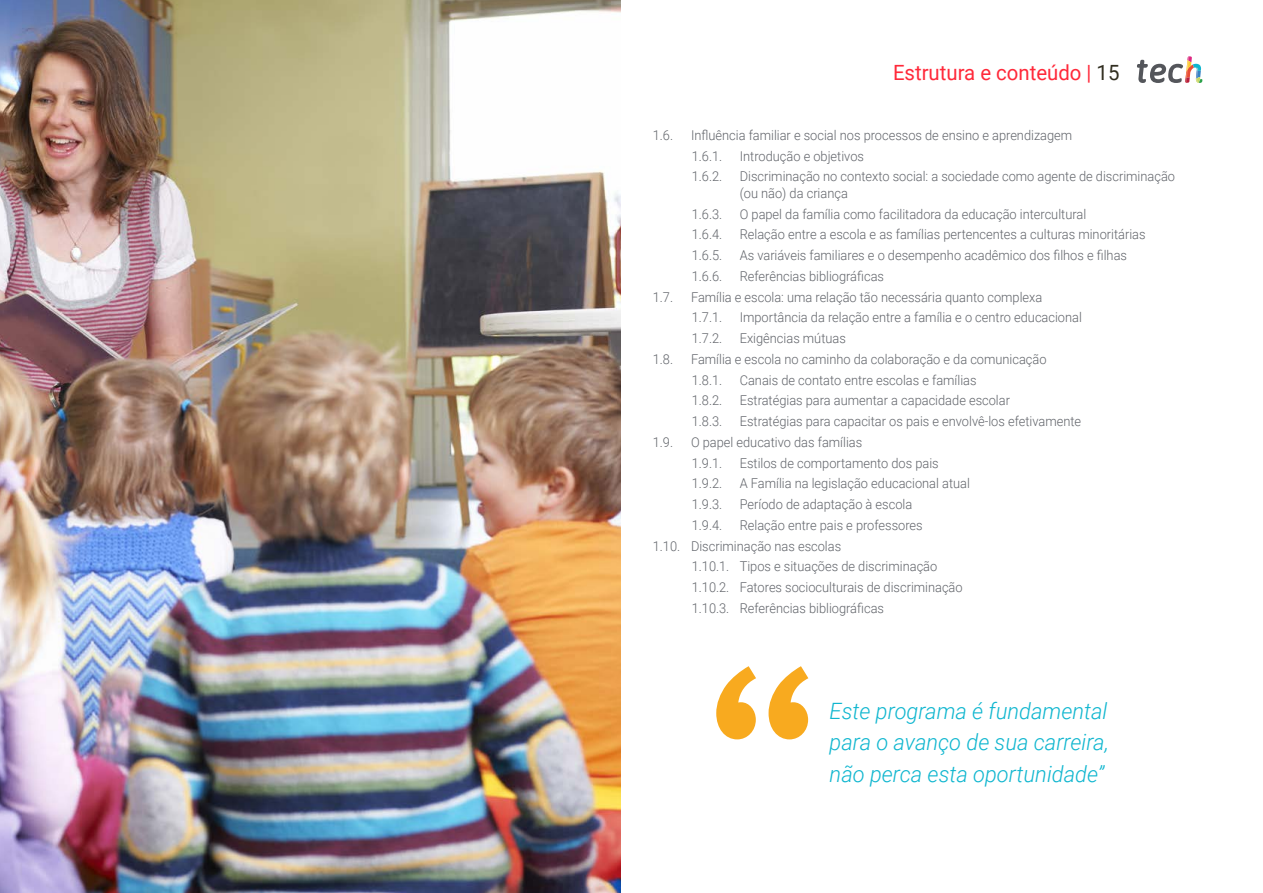
<style>
.page{position:relative;width:1263px;height:893px;background:#fff}
.page>*{position:absolute;margin:0;border:0;box-sizing:border-box;transform-origin:0 0}
.t1{font:italic 300 22.5px/31.5px "Roboto";color:#0fb6cf;text-align:justify}
.t2{font:21px "Roboto";color:#ff293a}
.t3{font:300 13.5px/20.7px "Roboto";color:#61646a;scale:.95 1}
.s1{color:#312e20}
</style>
<div class="page">
<svg style="left:1137px;top:56px;width:65px;height:27px"></svg>
<img style="left:0;top:0;width:621px;height:893px">
<svg style="left:716px;top:666px;width:92px;height:73px"></svg>
<h2 class="t2" style="left:893px;top:57px;width:228px">Estrutura e conteúdo | <span class="s1">15</span></h2>
<p class="t3" style="left:653px;top:124px;width:23px">1.6.</p>
<p class="t3" style="left:691px;top:124px;width:403px">Influência familiar e social nos processos de ensino e aprendizagem<br>1.6.1.</p>
<p class="t3" style="left:740px;top:145px;width:132px">Introdução e objetivos</p>
<p class="t3" style="left:692px;top:166px;width:34px">1.6.2.</p>
<p class="t3" style="left:740px;top:168px;width:460px;line-height:16.5px">Discriminação no contexto social: a sociedade como agente de discriminação (ou não) da criança</p>
<p class="t3" style="left:692px;top:203px;width:34px">1.6.3.</p>
<p class="t3" style="left:740px;top:203px;width:366px">O papel da família como facilitadora da educação intercultural</p>
<p class="t3" style="left:692px;top:224px;width:34px">1.6.4.</p>
<p class="t3" style="left:740px;top:224px;width:429px">Relação entre a escola e as famílias pertencentes a culturas minoritárias</p>
<p class="t3" style="left:692px;top:244px;width:34px">1.6.5.</p>
<p class="t3" style="left:740px;top:244px;width:409px">As variáveis familiares e o desempenho acadêmico dos filhos e filhas</p>
<p class="t3" style="left:692px;top:265px;width:34px">1.6.6.</p>
<p class="t3" style="left:740px;top:265px;width:153px">Referências bibliográficas</p>
<p class="t3" style="left:653px;top:286px;width:23px">1.7.</p>
<p class="t3" style="left:691px;top:286px;width:371px">Família e escola: uma relação tão necessária quanto complexa<br>1.7.1.</p>
<p class="t3" style="left:740px;top:307px;width:362px">Importância da relação entre a família e o centro educacional</p>
<p class="t3" style="left:692px;top:327px;width:34px">1.7.2.</p>
<p class="t3" style="left:740px;top:327px;width:113px">Exigências mútuas</p>
<p class="t3" style="left:653px;top:348px;width:23px">1.8.</p>
<p class="t3" style="left:691px;top:348px;width:376px">Família e escola no caminho da colaboração e da comunicação<br>1.8.1.</p>
<p class="t3" style="left:740px;top:369px;width:251px">Canais de contato entre escolas e famílias</p>
<p class="t3" style="left:692px;top:390px;width:34px">1.8.2.</p>
<p class="t3" style="left:740px;top:390px;width:286px">Estratégias para aumentar a capacidade escolar</p>
<p class="t3" style="left:692px;top:410px;width:34px">1.8.3.</p>
<p class="t3" style="left:740px;top:410px;width:361px">Estratégias para capacitar os pais e envolvê-los efetivamente</p>
<p class="t3" style="left:653px;top:431px;width:23px">1.9.</p>
<p class="t3" style="left:691px;top:431px;width:182px">O papel educativo das famílias<br>1.9.1.</p>
<p class="t3" style="left:740px;top:452px;width:211px">Estilos de comportamento dos pais</p>
<p class="t3" style="left:692px;top:473px;width:34px">1.9.2.</p>
<p class="t3" style="left:740px;top:473px;width:244px">A Família na legislação educacional atual</p>
<p class="t3" style="left:692px;top:493px;width:34px">1.9.3.</p>
<p class="t3" style="left:740px;top:493px;width:183px">Período de adaptação à escola</p>
<p class="t3" style="left:692px;top:514px;width:34px">1.9.4.</p>
<p class="t3" style="left:653px;top:514px;width:286px;text-indent:87px">Relação entre pais e professores<br>1.10. Discriminação nas escolas</p>
<p class="t3" style="left:692px;top:556px;width:287px">1.10.1. Tipos e situações de discriminação<br>1.10.2. Fatores socioculturais de discriminação<br>1.10.3. Referências bibliográficas</p>
<h1 class="t1" style="left:830px;top:694px;width:281px">Este programa é fundamental para o avanço de sua carreira, não perca esta oportunidade”</h1>
</div>
